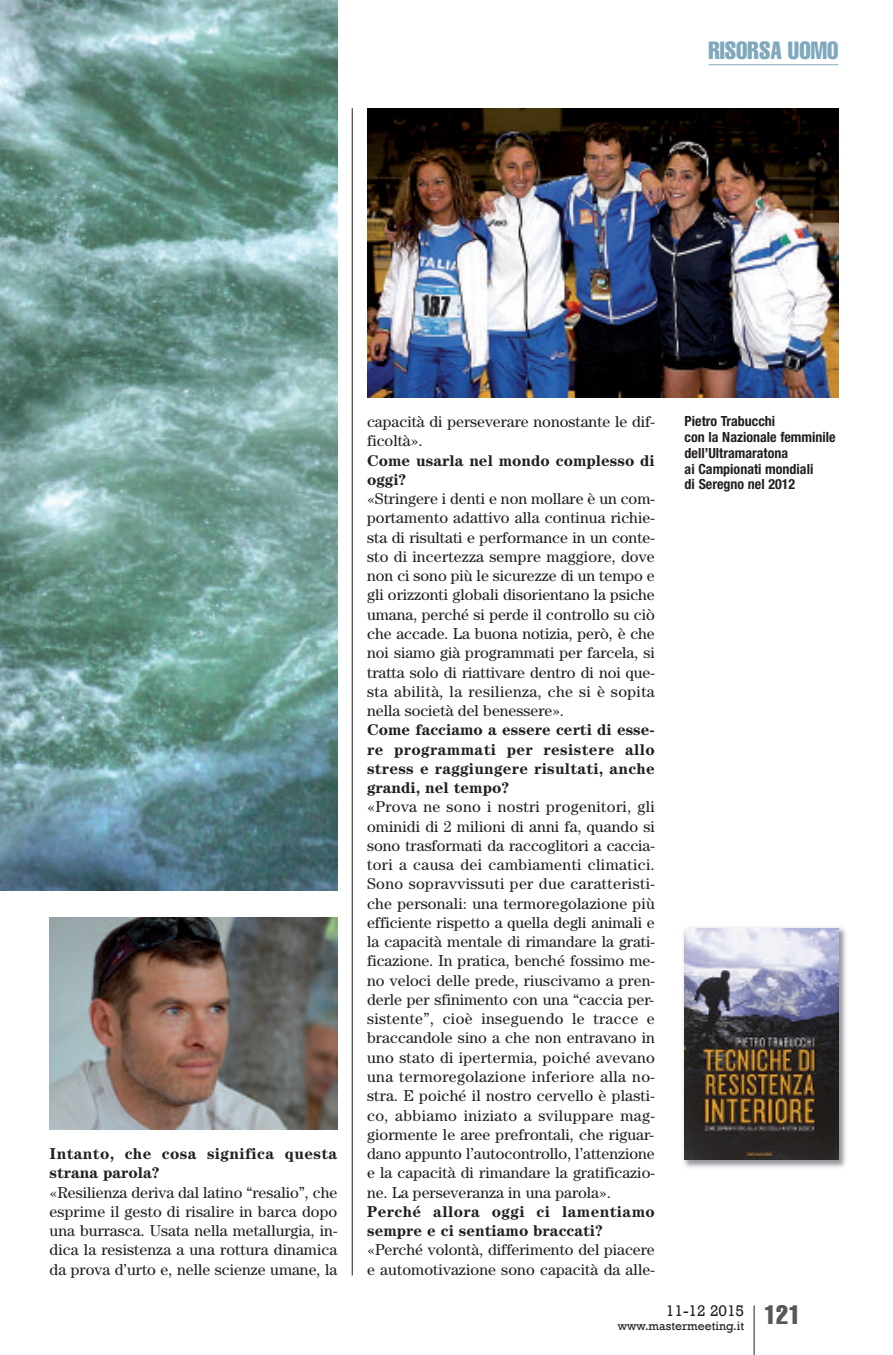
<style>
.page{position:relative;width:893px;height:1355px;background:#fff}
.page>*{position:absolute;margin:0;border:0;box-sizing:border-box;transform-origin:0 0}
.t1{font:extra-condensed 24.5px "Helvetica";color:#7fa8bc}
.t2{font:15.75px/19.2px "Century";color:#231f20;text-align:justify}
.t3{font:700 15.75px/19.2px "Century";letter-spacing:.015em;color:#231f20}
.t4{font:15.75px "Rockwell";color:#231f20}
.t5{font:700 condensed 14px/15.8px "Helvetica Neue";color:#231f20}
.t6{font:12.25px "Rockwell";color:#231f20}
</style>
<div class="page">
<img style="left:0;top:0;width:337px;height:890px">
<hr style="left:754px;top:1305px;width:1px;height:49px;background:#231f20">
<hr style="left:708px;top:64px;width:130px;height:1px;background:#7fa8bc">
<hr style="left:352px;top:108px;width:1px;height:1167px;background:#231f20">
<img style="left:50px;top:917px;width:287px;height:212px">
<img style="left:683px;top:927px;width:163px;height:241px">
<img style="left:685px;top:928px;width:153px;height:231px">
<img style="left:367px;top:108px;width:471px;height:289px">
<h1 class="t1" style="left:708px;top:42px;width:131px">RISORSA UOMO</h1>
<p class="t3" style="left:50px;top:1145px;width:289px">Intanto, che cosa significa questa strana parola?</p>
<p class="t2" style="left:50px;top:1183px;width:289px">«Resilienza deriva dal latino “resalio”, che esprime il gesto di risalire in barca dopo una burrasca. Usata nella metallurgia, in&shy;dica la resistenza a una rottura dinamica da prova d’urto e, nelle scienze umane, la</p>
<p class="t2" style="left:367px;top:413px;width:289px">capacità di perseverare nonostante le dif&shy;ficoltà».</p>
<p class="t3" style="left:367px;top:452px;width:289px">Come usarla nel mondo complesso di oggi?</p>
<p class="t2" style="left:367px;top:490px;width:289px">«Stringere i denti e non mollare è un com&shy;portamento adattivo alla continua richie&shy;sta di risultati e performance in un conte&shy;sto di incertezza sempre maggiore, dove non ci sono più le sicurezze di un tempo e gli orizzonti globali disorientano la psiche umana, perché si perde il controllo su ciò che accade. La buona notizia, però, è che noi siamo già programmati per farcela, si tratta solo di riattivare dentro di noi que&shy;sta abilità, la resilienza, che si è sopita nella società del benessere».</p>
<p class="t3" style="left:367px;top:721px;width:289px;text-align:justify">Come facciamo a essere certi di esse&shy;re programmati per resistere allo stress e raggiungere risultati, anche grandi, nel tempo?</p>
<p class="t2" style="left:367px;top:798px;width:289px">«Prova ne sono i nostri progenitori, gli ominidi di 2 milioni di anni fa, quando si sono trasformati da raccoglitori a caccia&shy;tori a causa dei cambiamenti climatici.<br>Sono sopravvissuti per due caratteristi&shy;che personali: una termoregolazione più efficiente rispetto a quella degli animali e la capacità mentale di rimandare la grati&shy;ficazione. In pratica, benché fossimo me&shy;no veloci delle prede, riuscivamo a pren&shy;derle per sfinimento con una “caccia per&shy;sistente”, cioè inseguendo le tracce e braccandole sino a che non entravano in uno stato di ipertermia, poiché avevano una termoregolazione inferiore alla no&shy;stra. E poiché il nostro cervello è plasti&shy;co, abbiamo iniziato a sviluppare mag&shy;giormente le aree prefrontali, che riguar&shy;dano appunto l’autocontrollo, l’attenzione e la capacità di rimandare la gratificazio&shy;ne. La perseveranza in una parola».</p>
<p class="t3" style="left:367px;top:1202px;width:289px">Perché allora oggi ci lamentiamo sempre e ci sentiamo braccati?</p>
<p class="t2" style="left:367px;top:1241px;width:289px">«Perché volontà, differimento del piacere e automotivazione sono capacità da alle-</p>
<p class="t5" style="left:685px;top:414px;width:153px">Pietro Trabucchi<br>con la Nazionale femminile dell’Ultramaratona<br>ai Campionati mondiali<br>di Seregno nel 2012</p>
<p class="t6" style="left:618px;top:1318px;width:184px">www.mastermeeting.it <sup>121</sup></p>
<p class="t4" style="left:666px;top:1300px;width:80px">11-12 2015</p>
</div>
